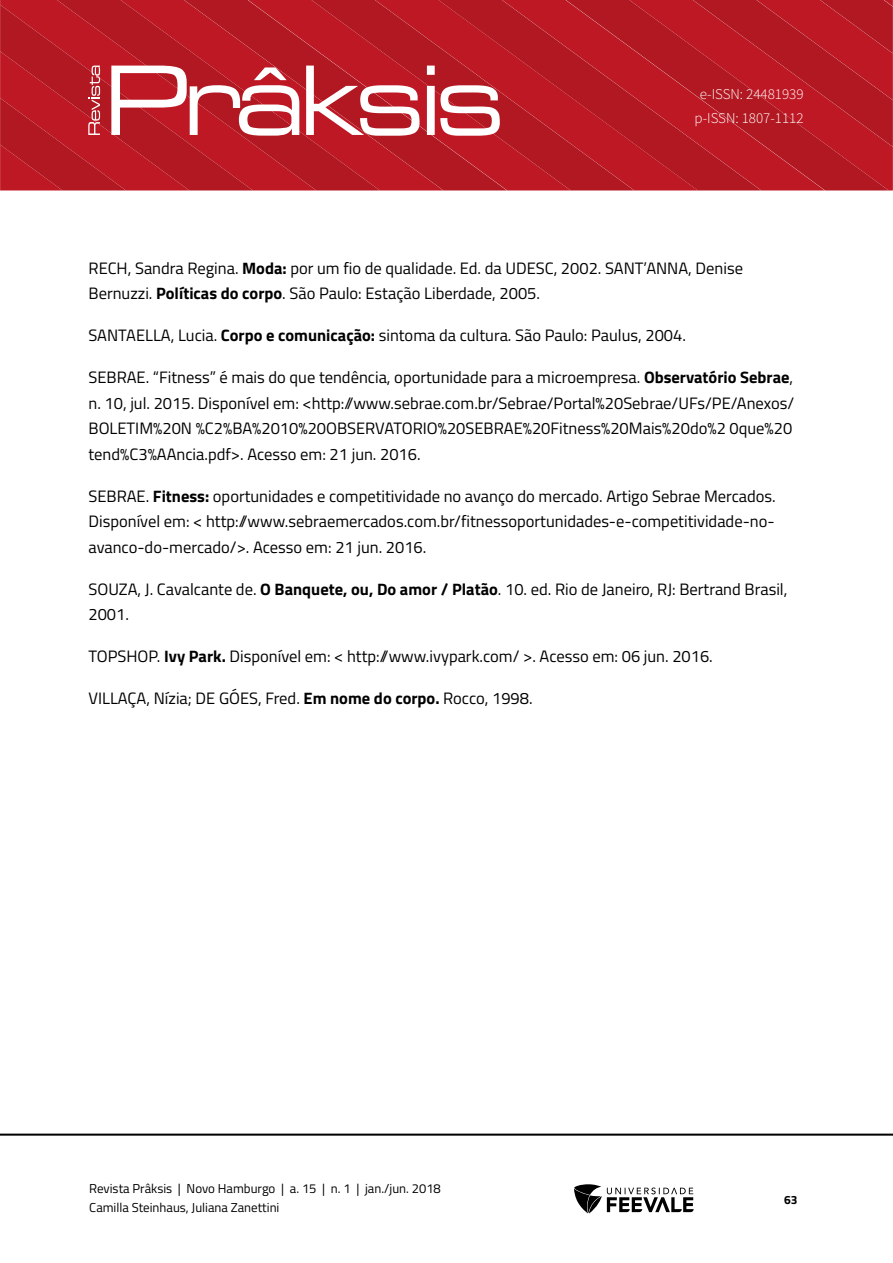
<style>
.page{position:relative;width:893px;height:1263px;background:#fff}
.page>*{position:absolute;margin:0;border:0;box-sizing:border-box;transform-origin:0 0}
.t1{font:16.5px/25.5px "Titillium Web";color:#000}
.t2{font:300 15px/24px "Source Sans Pro";color:#fff;text-align:center}
.t3{font:12.9px/19.4px "Titillium Web";color:#000}
.t4{font:700 12px "Titillium Web";color:#000}
.s1{font-weight:700}
</style>
<div class="page">
<svg style="left:0;top:5px;width:56px;height:46px;background:#b71923"></svg>
<svg style="left:56px;top:0;width:128px;height:51px;background:#b81823"></svg>
<svg style="left:184px;top:0;width:127px;height:51px;background:#b81923"></svg>
<svg style="left:311px;top:0;width:127px;height:51px;background:#b81923"></svg>
<svg style="left:438px;top:0;width:127px;height:190px;background:#b81923"></svg>
<svg style="left:565px;top:0;width:324px;height:190px;background:#b81923"></svg>
<svg style="left:692px;top:0;width:201px;height:147px;background:#b81923"></svg>
<hr style="left:0;top:1133px;width:893px;height:3px;background:#000">
<svg style="left:574px;top:1184px;width:120px;height:29px"></svg>
<svg style="left:0;top:51px;width:500px;height:139px;background:#c13740"></svg>
<p class="t2" style="left:694px;top:82px;width:111px">e-ISSN: 24481939 p-ISSN: 1807-1112</p>
<p class="t1" style="left:88px;top:254px;width:656px">RECH, Sandra Regina. <span class="s1">Moda:</span> por um fio de qualidade. Ed. da UDESC, 2002. SANT’ANNA, Denise<br>Bernuzzi. <span class="s1">Políticas do corpo</span>. São Paulo: Estação Liberdade, 2005.</p>
<p class="t1" style="left:88px;top:322px;width:599px">SANTAELLA, Lucia. <span class="s1">Corpo e comunicação:</span> sintoma da cultura. São Paulo: Paulus, 2004.</p>
<p class="t1" style="left:88px;top:364px;width:707px">SEBRAE. “Fitness” é mais do que tendência, oportunidade para a microempresa. <span class="s1">Observatório Sebrae</span>, n. 10, jul. 2015. Disponível em: &lt;http://www.sebrae.com.br/Sebrae/Portal%20Sebrae/UFs/PE/Anexos/ BOLETIM%20N %C2%BA%2010%20OBSERVATORIO%20SEBRAE%20Fitness%20Mais%20do%2 0que%20 tend%C3%AAncia.pdf&gt;. Acesso em: 21 jun. 2016.</p>
<p class="t1" style="left:88px;top:482px;width:689px;text-align:justify">SEBRAE. <span class="s1">Fitness:</span> oportunidades e competitividade no avanço do mercado. Artigo Sebrae Mercados.<br>Disponível em: &lt; http://www.sebraemercados.com.br/fitnessoportunidades-e-competitividade-no&shy;avanco-do-mercado/&gt;. Acesso em: 21 jun. 2016.</p>
<p class="t1" style="left:88px;top:575px;width:700px">SOUZA, J. Cavalcante de. <span class="s1">O Banquete, ou, Do amor / Platão</span>. 10. ed. Rio de Janeiro, RJ: Bertrand Brasil,<br>2001.</p>
<p class="t1" style="left:88px;top:643px;width:626px">TOPSHOP. <span class="s1">Ivy Park.</span> Disponível em: &lt; http://www.ivypark.com/ &gt;. Acesso em: 06 jun. 2016.</p>
<p class="t1" style="left:88px;top:685px;width:446px">VILLAÇA, Nízia; DE GÓES, Fred. <span class="s1">Em nome do corpo.</span> Rocco, 1998.</p>
<p class="t3" style="left:89px;top:1178px;width:353px">Revista Prâksis | Novo Hamburgo | a. 15 | n. 1 | jan./jun. 2018<br>Camilla Steinhaus, Juliana Zanettini</p>
<p class="t4" style="left:784px;top:1190px;width:15px">63</p>
</div>
